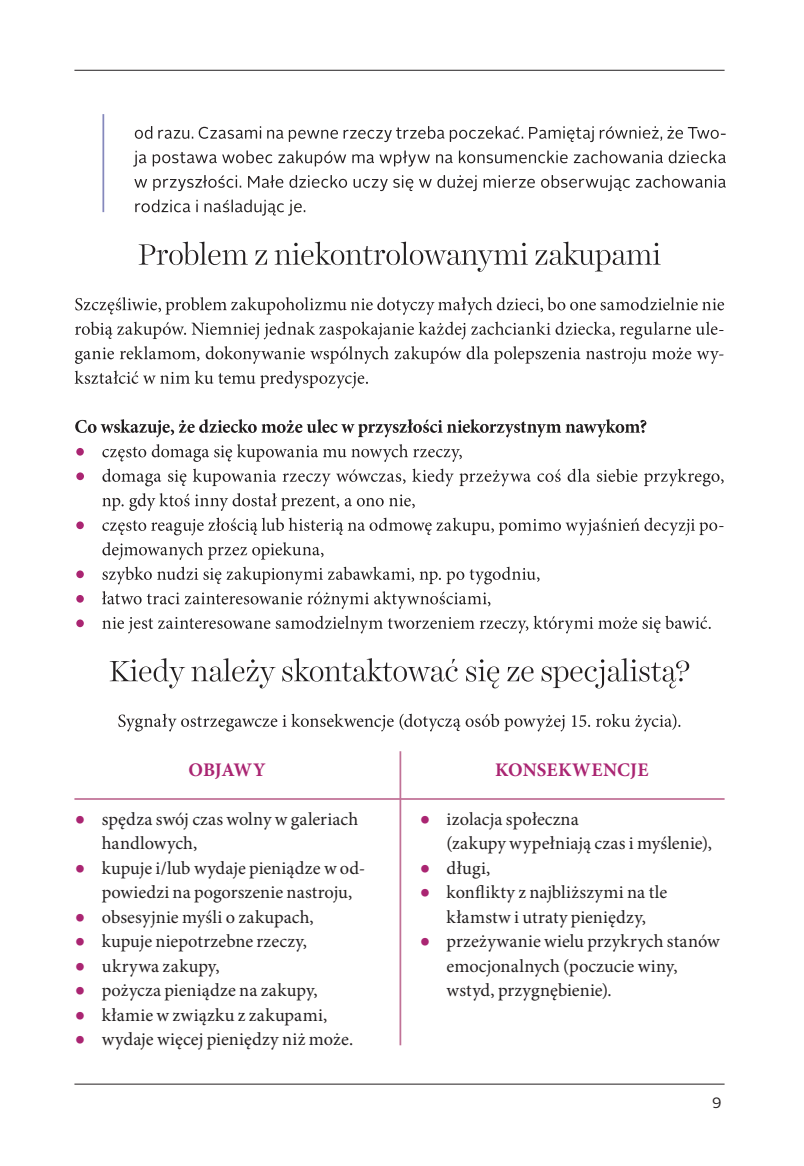
<style>
.page{position:relative;width:804px;height:1166px;background:#fff}
.page>*{position:absolute;margin:0;border:0;box-sizing:border-box;transform-origin:0 0}
.BODY_4{font:700 19.25px "Minion Pro";letter-spacing:.005em;color:#aa2572}
.BODY_0{font:18.38px/24.5px "Minion Pro";letter-spacing:.005em;color:#231f20}
.BODY_0-2{font:18.38px "Minion Pro";letter-spacing:.025em;color:#231f20}
.t1{font:14.88px "Alright Sans";color:#231f20}
.s1{font-size:28.88px;color:#aa2572}
</style>
<div class="page">
<hr style="left:74px;top:70px;width:650px;height:1px;background:#231f20">
<hr style="left:74px;top:1083px;width:650px;height:1px;background:#231f20">
<svg style="left:118px;top:713px;width:562px;height:18px"></svg>
<svg style="left:110px;top:658px;width:579px;height:30px"></svg>
<svg style="left:139px;top:242px;width:521px;height:30px"></svg>
<svg style="left:75px;top:370px;width:293px;height:18px"></svg>
<svg style="left:75px;top:346px;width:648px;height:18px"></svg>
<svg style="left:75px;top:322px;width:648px;height:17px"></svg>
<svg style="left:75px;top:297px;width:649px;height:18px"></svg>
<hr style="left:102px;top:114px;width:2px;height:98px;background:#8588bc">
<svg style="left:135px;top:200px;width:170px;height:16px"></svg>
<svg style="left:134px;top:175px;width:591px;height:16px"></svg>
<svg style="left:133px;top:151px;width:592px;height:16px"></svg>
<svg style="left:135px;top:126px;width:590px;height:16px"></svg>
<hr style="left:399px;top:751px;width:2px;height:294px;background:#c17297">
<hr style="left:74px;top:798px;width:650px;height:2px;background:#c17297">
<svg style="left:102px;top:616px;width:608px;height:17px"></svg>
<div style="left:76px;top:619px;width:8px;height:8px;background:#aa2572;border-radius:50%"></div>
<svg style="left:102px;top:591px;width:388px;height:18px"></svg>
<div style="left:76px;top:595px;width:8px;height:8px;background:#aa2572;border-radius:50%"></div>
<svg style="left:102px;top:567px;width:437px;height:17px"></svg>
<div style="left:76px;top:570px;width:8px;height:8px;background:#aa2572;border-radius:50%"></div>
<svg style="left:102px;top:542px;width:221px;height:18px"></svg>
<svg style="left:102px;top:517px;width:621px;height:18px"></svg>
<div style="left:76px;top:521px;width:8px;height:8px;background:#aa2572;border-radius:50%"></div>
<svg style="left:102px;top:493px;width:313px;height:18px"></svg>
<svg style="left:102px;top:469px;width:621px;height:17px"></svg>
<div style="left:76px;top:472px;width:8px;height:8px;background:#aa2572;border-radius:50%"></div>
<svg style="left:102px;top:444px;width:360px;height:18px"></svg>
<div style="left:76px;top:448px;width:8px;height:8px;background:#aa2572;border-radius:50%"></div>
<svg style="left:75px;top:419px;width:571px;height:18px"></svg>
<p class="BODY_4" style="left:188px;top:756px;width:78px">OBJAWY</p>
<p class="BODY_0" style="left:102px;top:807px;width:258px;text-indent:-27px"><span class="s1">•</span> spędza swój czas wolny w galeriach handlowych,</p>
<p class="BODY_0" style="left:102px;top:856px;width:265px;text-indent:-27px"><span class="s1">•</span> kupuje i/lub wydaje pieniądze w od&shy;powiedzi na pogorszenie nastroju,</p>
<p class="BODY_0" style="left:74px;top:905px;width:241px"><span class="s1">•</span> obsesyjnie myśli o zakupach,</p>
<p class="BODY_0" style="left:74px;top:929px;width:234px"><span class="s1">•</span> kupuje niepotrzebne rzeczy,</p>
<p class="BODY_0-2" style="left:74px;top:953px;width:147px"><span class="s1">•</span> ukrywa zakupy,</p>
<p class="BODY_0" style="left:74px;top:978px;width:245px"><span class="s1">•</span> pożycza pieniądze na zakupy,</p>
<p class="BODY_0" style="left:74px;top:1003px;width:254px"><span class="s1">•</span> kłamie w związku z zakupami,</p>
<p class="BODY_0" style="left:74px;top:1027px;width:280px"><span class="s1">•</span> wydaje więcej pieniędzy niż może.</p>
<p class="BODY_4" style="left:495px;top:756px;width:155px">KONSEKWENCJE</p>
<p class="BODY_0" style="left:446px;top:807px;width:267px;text-indent:-27px"><span class="s1">•</span> izolacja społeczna<br>(zakupy wypełniają czas i myślenie),</p>
<p class="BODY_0" style="left:419px;top:856px;width:72px"><span class="s1">•</span> długi,</p>
<p class="BODY_0" style="left:419px;top:880px;width:249px;text-align:center"><span class="s1">•</span> konflikty z najbliższymi na tle kłamstw i utraty pieniędzy,</p>
<p class="BODY_0" style="left:446px;top:929px;width:274px;text-indent:-27px"><span class="s1">•</span> przeżywanie wielu przykrych stanów emocjonalnych (poczucie winy, wstyd, przygnębienie).</p>
<p class="t1" style="left:712px;top:1092px;width:11px">9</p>
</div>
